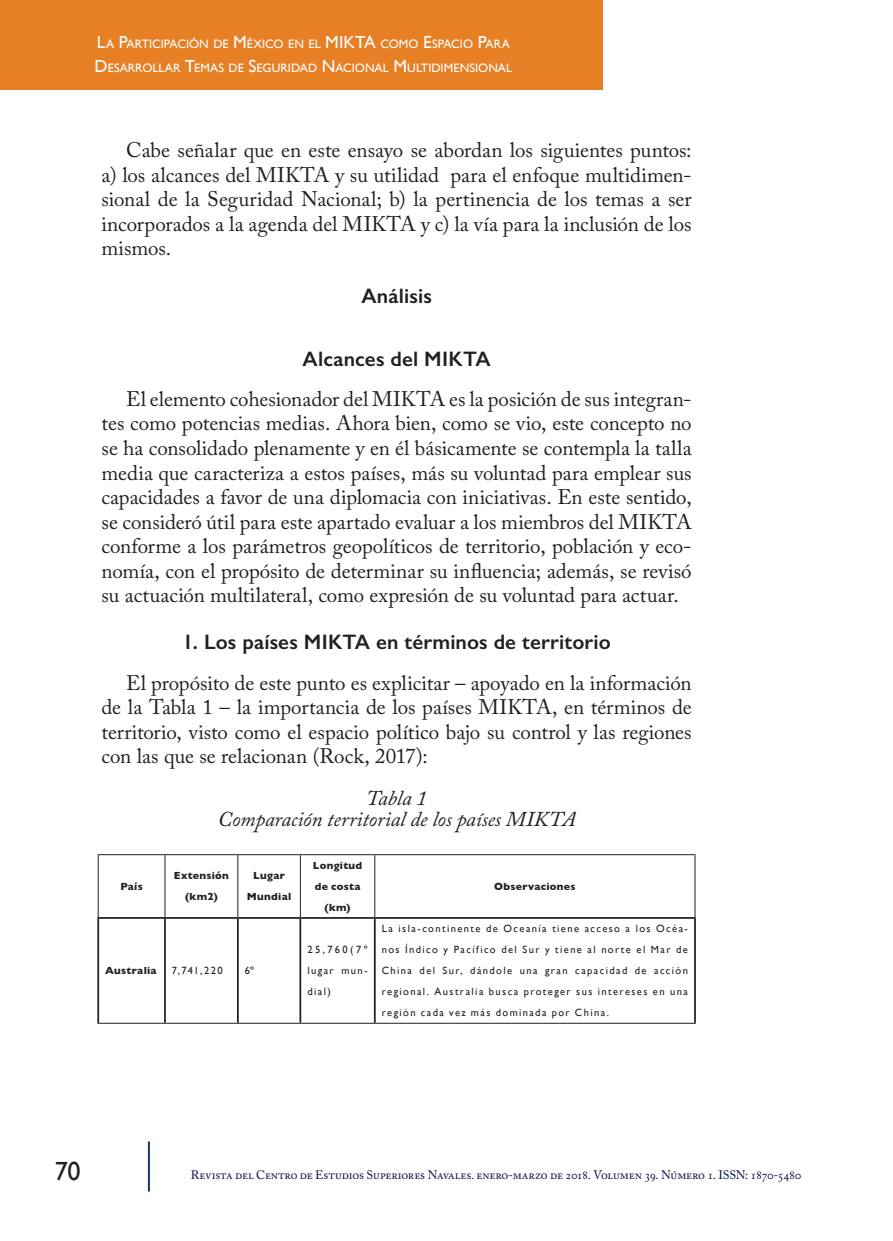
<style>
.page{position:relative;width:893px;height:1241px;background:#fff}
.page>*{position:absolute;margin:0;border:0;box-sizing:border-box;transform-origin:0 0}
.t1{font:26.25px "Gill Sans";color:#231f20}
._05_Normal{font:21px/24.5px "Adobe Caslon Pro";letter-spacing:-.005em;color:#231f20;text-align:justify}
._03_Subtítulos{font:600 21px "Gill Sans";letter-spacing:.005em;color:#231f20}
._11_Pie_de_foto{font:italic 21px "Adobe Caslon Pro";letter-spacing:-.005em;color:#231f20}
.t2{font:12.25px/24.5px "Gill Sans";color:#fff}
.t3{font:12.25px "Adobe Caslon Pro";letter-spacing:-.015em;color:#030e4f}
.Parrafo_contenido{font:10.5px/21px "Gill Sans";letter-spacing:.135em;color:#231f20;text-align:justify}
.Parrafo_contenido-2{font:700 10.5px/21px "Gill Sans";letter-spacing:.03em;color:#231f20;text-align:center}
.s1{font-size:17.5px}
</style>
<div class="page">
<hr style="left:148px;top:1141px;width:2px;height:50px;background:#183463">
<div style="left:0;top:0;width:603px;height:89px;background:#e77f25"></div>
<hr style="left:98px;top:854px;width:67px;height:1px;background:#231f20">
<hr style="left:98px;top:855px;width:1px;height:61px;background:#231f20">
<hr style="left:165px;top:854px;width:73px;height:1px;background:#231f20">
<hr style="left:165px;top:855px;width:1px;height:61px;background:#231f20">
<hr style="left:238px;top:854px;width:62px;height:1px;background:#231f20">
<hr style="left:237px;top:855px;width:1px;height:61px;background:#231f20">
<hr style="left:300px;top:854px;width:75px;height:1px;background:#231f20">
<hr style="left:300px;top:855px;width:1px;height:61px;background:#231f20">
<hr style="left:375px;top:854px;width:320px;height:1px;background:#231f20">
<hr style="left:374px;top:855px;width:1px;height:61px;background:#231f20">
<hr style="left:694px;top:855px;width:1px;height:61px;background:#231f20">
<hr style="left:97px;top:1022px;width:68px;height:1px;background:#231f20">
<hr style="left:165px;top:1022px;width:73px;height:1px;background:#231f20">
<hr style="left:238px;top:1022px;width:62px;height:1px;background:#231f20">
<hr style="left:300px;top:1022px;width:75px;height:1px;background:#231f20">
<hr style="left:375px;top:1022px;width:321px;height:1px;background:#231f20">
<hr style="left:97px;top:916px;width:68px;height:2px;background:#231f20">
<hr style="left:97px;top:918px;width:2px;height:104px;background:#231f20">
<hr style="left:165px;top:916px;width:73px;height:2px;background:#231f20">
<hr style="left:164px;top:918px;width:2px;height:104px;background:#231f20">
<hr style="left:238px;top:916px;width:62px;height:2px;background:#231f20">
<hr style="left:237px;top:918px;width:2px;height:104px;background:#231f20">
<hr style="left:300px;top:916px;width:75px;height:2px;background:#231f20">
<hr style="left:299px;top:918px;width:2px;height:104px;background:#231f20">
<hr style="left:375px;top:916px;width:321px;height:2px;background:#231f20">
<hr style="left:374px;top:918px;width:2px;height:104px;background:#231f20">
<hr style="left:694px;top:918px;width:2px;height:104px;background:#231f20">
<p class="t2" style="left:95px;top:31px;width:418px"><span class="s1">L</span>A <span class="s1">P</span>ARTICIPACIÓN DE <span class="s1">M</span>ÉXICO EN EL <span class="s1">MI KTA</span> COMO <span class="s1">E</span>SPACIO <span class="s1">P</span>ARA<br><span class="s1">D</span> ESARROLLAR <span class="s1">T</span>EMAS DE <span class="s1">S</span>EGURIDAD <span class="s1">N</span>ACIONAL <span class="s1">M</span>ULTIDIMENSIONAL</p>
<p class="_05_Normal" style="left:102px;top:138px;width:592px;text-indent:25px">Cabe señalar que en este ensayo se abordan los siguientes puntos: a) los alcances del MIKTA y su utilidad para el enfoque multidimen&shy;sional de la Seguridad Nacional; b) la pertinencia de los temas a ser incorporados a la agenda del MIKTA y c) la vía para la inclusión de los mismos.</p>
<p class="_03_Subtítulos" style="left:361px;top:283px;width:72px">Análisis</p>
<p class="_03_Subtítulos" style="left:303px;top:346px;width:190px">Alcances del MIKTA</p>
<p class="_05_Normal" style="left:102px;top:386px;width:592px;text-indent:25px">El elemento cohesionador del MIKTA es la posición de sus integran&shy;tes como potencias medias. Ahora bien, como se vio, este concepto no se ha consolidado plenamente y en él básicamente se contempla la talla media que caracteriza a estos países, más su voluntad para emplear sus capacidades a favor de una diplomacia con iniciativas. En este sentido, se consideró útil para este apartado evaluar a los miembros del MIKTA conforme a los parámetros geopolíticos de territorio, población y eco&shy;nomía, con el propósito de determinar su influencia; además, se revisó su actuación multilateral, como expresión de su voluntad para actuar.</p>
<p class="_03_Subtítulos" style="left:182px;top:629px;width:430px">1. Los países MIKTA en términos de territorio</p>
<p class="_05_Normal" style="left:102px;top:670px;width:592px;text-indent:25px">El propósito de este punto es explicitar – apoyado en la información de la Tabla 1 – la importancia de los países MIKTA, en términos de territorio, visto como el espacio político bajo su control y las regiones con las que se relacionan (Rock, 2017):</p>
<p class="_11_Pie_de_foto" style="left:366px;top:785px;width:63px">Tabla 1</p>
<p class="_11_Pie_de_foto" style="left:218px;top:806px;width:359px">Comparación territorial de los países MIKTA</p>
<p class="Parrafo_contenido-2" style="left:120px;top:875px;width:24px">País</p>
<p class="Parrafo_contenido-2" style="left:174px;top:865px;width:57px">Extensión (km2)</p>
<p class="Parrafo_contenido-2" style="left:247px;top:865px;width:46px">Lugar<br>Mundial</p>
<p class="Parrafo_contenido-2" style="left:313px;top:854px;width:51px">Longitud de costa (km)</p>
<p class="Parrafo_contenido-2" style="left:105px;top:959px;width:53px">Australia</p>
<p class="Parrafo_contenido" style="left:172px;top:959px;width:52px">7,741,220</p>
<p class="Parrafo_contenido" style="left:245px;top:959px;width:11px">6º</p>
<p class="Parrafo_contenido" style="left:307px;top:938px;width:62px">25,760(7º lugar mun&shy;dial)</p>
<p class="Parrafo_contenido-2" style="left:494px;top:875px;width:83px">Observaciones</p>
<p class="Parrafo_contenido" style="left:382px;top:917px;width:308px">La isla-continente de Oceanía tiene acceso a los Océa&shy;nos Índico y Pacífico del Sur y tiene al norte el Mar de China del Sur, dándole una gran capacidad de acción regional. Australia busca proteger sus intereses en una región cada vez más dominada por China.</p>
<p class="t1" style="left:55px;top:1155px;width:27px">70<sup>70</sup></p>
<p class="t3" style="left:191px;top:1167px;width:612px">Revista del Centro de Estudios Superiores Navales. enero-marzo de 2018. Volumen 39. Número 1. ISSN: 1870-5480</p>
</div>
